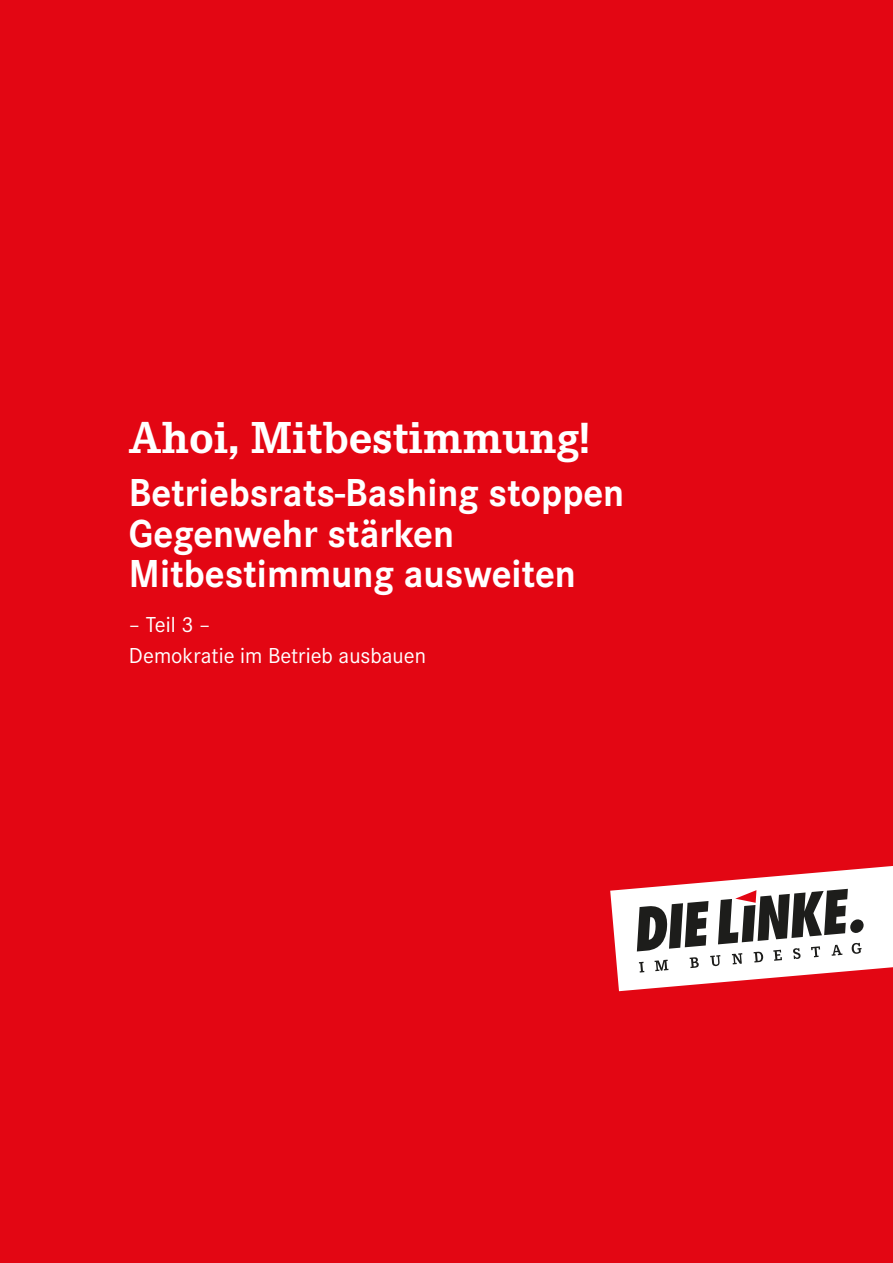
<style>
.page{position:relative;width:893px;height:1263px;background:#e30613}
.page>*{position:absolute;margin:0;border:0;box-sizing:border-box;transform-origin:0 0}
.t1{font:700 46.5px "Corporate E";color:#fff}
.t2{font:700 40.5px/40.5px "Corporate S";color:#fff;scale:.95 1}
.t3{font:22.5px/31px "Corporate S";color:#fff}
</style>
<div class="page">
<svg style="left:610px;top:866px;width:283px;height:125px"></svg>
<p class="t1" style="left:129px;top:411px;width:463px">Ahoi, Mitbestimmung!</p>
<p class="t2" style="left:129px;top:474px;width:523px">Betriebsrats-Bashing stoppen<br>Gegenwehr stärken<br>Mitbestimmung ausweiten</p>
<p class="t3" style="left:129px;top:610px;width:298px">– Teil 3 –<br>Demokratie im Betrieb ausbauen</p>
</div>
